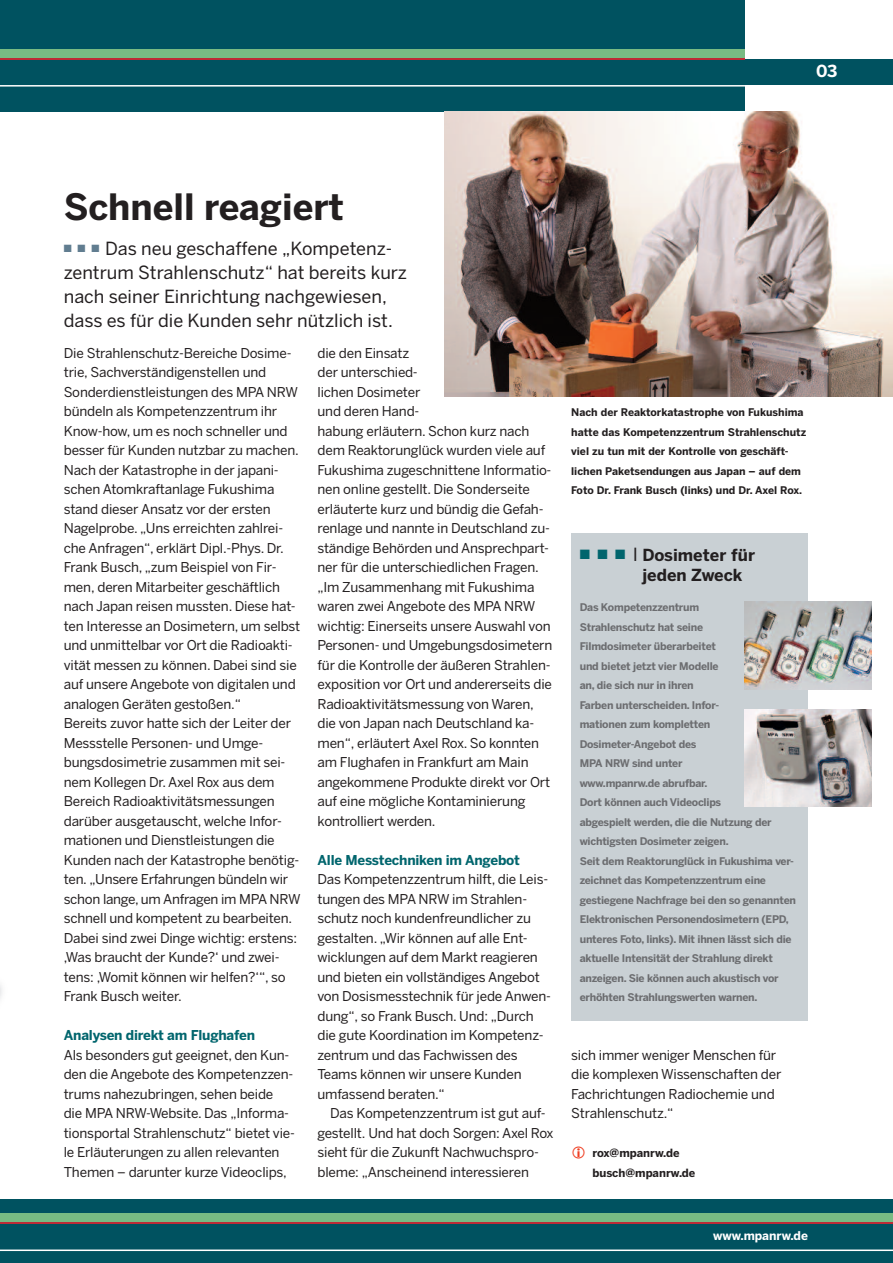
<style>
.page{position:relative;width:893px;height:1263px;background:#fff}
.page>*{position:absolute;margin:0;border:0;box-sizing:border-box;transform-origin:0 0}
.t1{font:700 36px "Benton Sans";color:#231f20}
.t2{font:18px/24px "Benton Sans";color:#231f20}
.t3{font:700 16.5px/20.4px "Benton Sans";color:#231f20}
.t4{font:700 16.5px "Benton Sans";color:#fff}
.t5{font:13.5px/19.5px "Benton Sans";letter-spacing:-.015em;color:#231f20}
.t6{font:700 13.5px "Benton Sans";letter-spacing:-.015em;color:#01656d}
.t7{font:700 12px "Benton Sans";color:#fff}
.t8{font:700 11.25px/19.5px "Benton Sans";color:#231f20}
.t9{font:700 10.5px/19.5px "Benton Sans";letter-spacing:-.02em;color:#6c6d70}
.t10{font:700 10.5px/19.5px "Benton Sans";color:#231f20}
.s1{color:#01656d}
.s2{font-weight:400;font-size:18px}
</style>
<div class="page">
<div style="left:742px;top:60px;width:151px;height:25px;background:#005260"></div>
<div style="left:0;top:0;width:744px;height:111px;background:#005260"></div>
<hr style="left:0;top:85px;width:893px;height:2px;background:#fff">
<div style="left:0;top:49px;width:744px;height:9px;background:#78bb83"></div>
<hr style="left:0;top:58px;width:744px;height:2px;background:#bd2b36">
<div style="left:0;top:1199px;width:893px;height:64px;background:#005260"></div>
<hr style="left:0;top:1249px;width:893px;height:2px;background:#fff">
<div style="left:0;top:1213px;width:893px;height:10px;background:#78bb83"></div>
<hr style="left:0;top:1222px;width:893px;height:2px;background:#bd2b36">
<img style="left:444px;top:111px;width:449px;height:286px">
<div style="left:571px;top:534px;width:237px;height:487px;background:#c9d0d4"></div>
<img style="left:0;top:985px;width:2px;height:13px">
<img style="left:744px;top:602px;width:128px;height:88px">
<img style="left:744px;top:709px;width:128px;height:98px">
<p class="t4" style="left:816px;top:62px;width:23px">03</p>
<h1 class="t1" style="left:64px;top:186px;width:282px">Schnell reagiert</h1>
<h2 class="t2" style="left:64px;top:237px;width:345px"><sup>■</sup> <sup>■</sup> <sup>■</sup> Das neu geschaffene „Kompetenz&shy;zentrum Strahlenschutz“ hat bereits kurz nach seiner Einrichtung nachgewiesen, dass es für die Kunden sehr nützlich ist.</h2>
<p class="t5" style="left:64px;top:343px;width:238px">Die Strahlenschutz-Bereiche Dosime&shy;trie, Sachverständigenstellen und Sonderdienstleistungen des MPA NRW bündeln als Kompetenzzentrum ihr Know-how, um es noch schneller und besser für Kunden nutzbar zu machen.<br>Nach der Katastrophe in der japani&shy;schen Atomkraftanlage Fukushima stand dieser Ansatz vor der ersten Nagelprobe. „Uns erreichten zahlrei&shy;che Anfragen“, erklärt Dipl.-Phys. Dr.<br>Frank Busch, „zum Beispiel von Fir&shy;men, deren Mitarbeiter geschäftlich nach Japan reisen mussten. Diese hat&shy;ten Interesse an Dosimetern, um selbst und unmittelbar vor Ort die Radioakti&shy;vität messen zu können. Dabei sind sie auf unsere Angebote von digitalen und analogen Geräten gestoßen.“<br>Bereits zuvor hatte sich der Leiter der Messstelle Personen- und Umge&shy;bungsdosimetrie zusammen mit sei&shy;nem Kollegen Dr. Axel Rox aus dem Bereich Radioaktivitätsmessungen darüber ausgetauscht, welche Infor&shy;mationen und Dienstleistungen die Kunden nach der Katastrophe benötig&shy;ten. „Unsere Erfahrungen bündeln wir schon lange, um Anfragen im MPA NRW schnell und kompetent zu bearbeiten.<br>Dabei sind zwei Dinge wichtig: erstens: ,Was braucht der Kunde?‘ und zwei&shy;tens: ,Womit können wir helfen?‘“, so Frank Busch weiter.</p>
<p class="t6" style="left:64px;top:1028px;width:193px">Analysen direkt am Flughafen</p>
<p class="t5" style="left:64px;top:1045px;width:233px">Als besonders gut geeignet, den Kun&shy;den die Angebote des Kompetenzzen&shy;trums nahezubringen, sehen beide die MPA NRW-Website. Das „Informa&shy;tionsportal Strahlenschutz“ bietet vie&shy;le Erläuterungen zu allen relevanten Themen – darunter kurze Videoclips,</p>
<p class="t5" style="left:317px;top:343px;width:236px">die den Einsatz<br>der unterschied-<br>lichen Dosimeter<br>und deren Hand-<br>habung erläutern. Schon kurz nach dem Reaktorunglück wurden viele auf<br>Fukushima zugeschnittene Informatio&shy;nen online gestellt. Die Sonderseite erläuterte kurz und bündig die Gefah&shy;renlage und nannte in Deutschland zu&shy;ständige Behörden und Ansprechpart&shy;ner für die unterschiedlichen Fragen. „Im Zusammenhang mit Fukushima waren zwei Angebote des MPA NRW wichtig: Einerseits unsere Auswahl von<br>Personen- und Umgebungsdosimetern für die Kontrolle der äußeren Strahlen&shy;exposition vor Ort und andererseits die<br>Radioaktivitätsmessung von Waren, die von Japan nach Deutschland ka&shy;men“, erläutert Axel Rox. So konnten am Flughafen in Frankfurt am Main angekommene Produkte direkt vor Ort auf eine mögliche Kontaminierung kontrolliert werden.</p>
<p class="t6" style="left:317px;top:852px;width:204px">Alle Messtechniken im Angebot</p>
<p class="t5" style="left:317px;top:870px;width:235px">Das Kompetenzzentrum hilft, die Leis&shy;tungen des MPA NRW im Strahlen&shy;schutz noch kundenfreundlicher zu gestalten. „Wir können auf alle Ent&shy;wicklungen auf dem Markt reagieren und bieten ein vollständiges Angebot von Dosismesstechnik für jede Anwen&shy;dung“, so Frank Busch. Und: „Durch die gute Koordination im Kompetenz&shy;zentrum und das Fachwissen des Teams können wir unsere Kunden umfassend beraten.“</p>
<p class="t5" style="left:317px;top:1104px;width:238px;text-indent:13px">Das Kompetenzzentrum ist gut auf&shy;gestellt. Und hat doch Sorgen: Axel Rox sieht für die Zukunft Nachwuchspro&shy;bleme: „Anscheinend interessieren</p>
<p class="t10" style="left:571px;top:403px;width:237px">Nach der Reaktorkatastrophe von Fukushima hatte das Kompetenzzentrum Strahlenschutz viel zu tun mit der Kontrolle von geschäft&shy;lichen Paketsendungen aus Japan – auf dem Foto Dr. Frank Busch (links) und Dr. Axel Rox.</p>
<p class="t3" style="left:642px;top:545px;width:114px;text-indent:-63px"><span class="s1">■</span> <span class="s1">■</span> <span class="s1">■</span> <span class="s2">I</span> Dosimeter für jeden Zweck</p>
<p class="t9" style="left:580px;top:598px;width:218px">Das Kompetenzzentrum<br>Strahlenschutz hat seine<br>Filmdosimeter überarbeitet<br>und bietet jetzt vier Modelle<br>an, die sich nur in ihren<br>Farben unterscheiden. Infor-<br>mationen zum kompletten<br>Dosimeter-Angebot des<br>MPA NRW sind unter<br>www.mpanrw.de abrufbar.<br>Dort können auch Videoclips<br>abgespielt werden, die die Nutzung der wichtigsten Dosimeter zeigen.<br>Seit dem Reaktorunglück in Fukushima ver&shy;zeichnet das Kompetenzzentrum eine gestiegene Nachfrage bei den so genannten<br>Elektronischen Personendosimetern (EPD, unteres Foto, links). Mit ihnen lässt sich die aktuelle Intensität der Strahlung direkt anzeigen. Sie können auch akustisch vor erhöhten Strahlungswerten warnen.</p>
<p class="t5" style="left:571px;top:1045px;width:212px">sich immer weniger Menschen für die komplexen Wissenschaften der<br>Fachrichtungen Radiochemie und<br>Strahlenschutz.“</p>
<p class="t8" style="left:592px;top:1143px;width:105px">rox@mpanrw.de busch@mpanrw.de</p>
<p class="t7" style="left:713px;top:1229px;width:96px">www.mpanrw.de</p>
</div>
